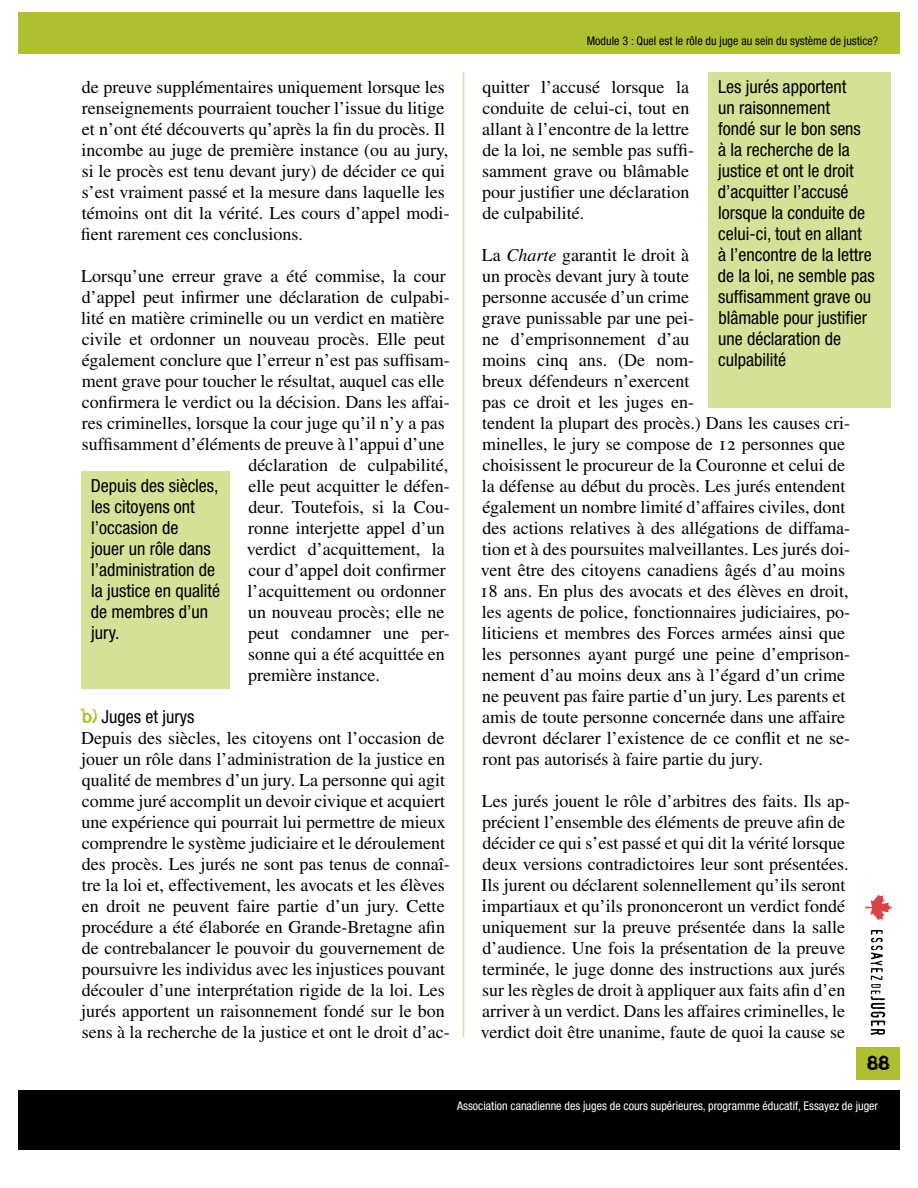
<style>
.page{position:relative;width:918px;height:1188px;background:#fff}
.page>*{position:absolute;margin:0;border:0;box-sizing:border-box;transform-origin:0 0}
.t1{font:18px/21px "Times LT Std";color:#000}
.t2{font:condensed 18px/21px "Helvetica Neue Std";color:#000}
.t3{font:18px "Adler accent";color:#000}
.t4{font:condensed 12px "Helvetica Neue Std";color:#fff}
.t5{font:condensed 12px "Helvetica Neue Std";color:#000}
.s1{font-family:"Adler accent";font-stretch:normal;color:#aec032}
.s2{font-style:italic}
</style>
<div class="page">
<div style="left:18px;top:12px;width:882px;height:42px;background:#aec032"></div>
<div style="left:18px;top:1090px;width:882px;height:60px;background:#000"></div>
<div style="left:856px;top:1047px;width:44px;height:33px;background:#aec032"></div>
<hr style="left:463px;top:72px;width:1px;height:966px;background:#d5e196">
<svg style="left:865px;top:894px;width:28px;height:27px"></svg>
<svg style="left:871px;top:930px;width:14px;height:105px"></svg>
<div style="left:81px;top:471px;width:148px;height:218px;background:#d5e196"></div>
<div style="left:708px;top:72px;width:183px;height:336px;background:#d5e196"></div>
<p class="t5" style="left:587px;top:34px;width:293px">Module 3 : Quel est le rôle du juge au sein du système de justice?</p>
<p class="t1" style="left:81px;top:76px;width:370px">de preuve supplémentaires uniquement lorsque les renseignements pourraient toucher l’issue du litige et n’ont été découverts qu’après la fin du procès. Il incombe au juge de première instance (ou au jury, si le procès est tenu devant jury) de décider ce qui s’est vraiment passé et la mesure dans laquelle les témoins ont dit la vérité. Les cours d’appel modi&shy;fient rarement ces conclusions.</p>
<p class="t1" style="left:81px;top:265px;width:366px">Lorsqu’une erreur grave a été commise, la cour</p>
<p class="t1" style="left:82px;top:286px;width:369px">d’appel peut infirmer une déclaration de culpabi-</p>
<p class="t1" style="left:81px;top:307px;width:365px">lité en matière criminelle ou un verdict en matière</p>
<p class="t1" style="left:82px;top:328px;width:365px">civile et ordonner un nouveau procès. Elle peut</p>
<p class="t1" style="left:82px;top:349px;width:369px">également conclure que l’erreur n’est pas suffisam-</p>
<p class="t1" style="left:82px;top:370px;width:364px">ment grave pour toucher le résultat, auquel cas elle</p>
<p class="t1" style="left:82px;top:391px;width:369px">confirmera le verdict ou la décision. Dans les affai-</p>
<p class="t1" style="left:82px;top:412px;width:364px">res criminelles, lorsque la cour juge qu’il n’y a pas</p>
<p class="t1" style="left:82px;top:433px;width:364px">suffisamment d’éléments de preuve à l’appui d’une</p>
<p class="t1" style="left:248px;top:454px;width:201px">déclaration de culpabilité,</p>
<p class="t1" style="left:248px;top:475px;width:203px">elle peut acquitter le défen-</p>
<p class="t1" style="left:248px;top:496px;width:203px">deur. Toutefois, si la Cou-</p>
<p class="t1" style="left:248px;top:517px;width:198px">ronne interjette appel d’un</p>
<p class="t1" style="left:247px;top:538px;width:200px">verdict d’acquittement, la</p>
<p class="t1" style="left:248px;top:559px;width:199px">cour d’appel doit confirmer</p>
<p class="t1" style="left:248px;top:580px;width:200px">l’acquittement ou ordonner</p>
<p class="t1" style="left:248px;top:601px;width:198px">un nouveau procès; elle ne</p>
<p class="t1" style="left:248px;top:622px;width:203px">peut condamner une per-</p>
<p class="t1" style="left:248px;top:643px;width:198px">sonne qui a été acquittée en</p>
<p class="t1" style="left:248px;top:664px;width:133px">première instance.</p>
<p class="t2" style="left:80px;top:706px;width:116px"><span class="s1">b)</span> Juges et jurys</p>
<p class="t1" style="left:81px;top:727px;width:370px">Depuis des siècles, les citoyens ont l’occasion de jouer un rôle dans l’administration de la justice en qualité de membres d’un jury. La personne qui agit comme juré accomplit un devoir civique et acquiert une expérience qui pourrait lui permettre de mieux comprendre le système judiciaire et le déroulement des procès. Les jurés ne sont pas tenus de connaî&shy;tre la loi et, effectivement, les avocats et les élèves en droit ne peuvent faire partie d’un jury. Cette procédure a été élaborée en Grande-Bretagne afin de contrebalancer le pouvoir du gouvernement de poursuivre les individus avec les injustices pouvant découler d’une interprétation rigide de la loi. Les jurés apportent un raisonnement fondé sur le bon sens à la recherche de la justice et ont le droit d’ac-</p>
<p class="t2" style="left:91px;top:475px;width:131px">Depuis des siècles, les citoyens ont l’occasion de<br>jouer un rôle dans l’administration de la justice en qualité de membres d’un jury.</p>
<p class="t2" style="left:718px;top:76px;width:158px">Les jurés apportent<br>un raisonnement<br>fondé sur le bon sens<br>à la recherche de la justice et ont le droit d’acquitter l’accusé lorsque la conduite de celui-ci, tout en allant<br>à l’encontre de la lettre de la loi, ne semble pas suffisamment grave ou blâmable pour justifier une déclaration de culpabilité</p>
<p class="t1" style="left:482px;top:76px;width:214px">quitter l’accusé lorsque la conduite de celui-ci, tout en allant à l’encontre de la lettre de la loi, ne semble pas suffi&shy;samment grave ou blâmable pour justifier une déclaration de culpabilité.</p>
<p class="t1" style="left:480px;top:244px;width:372px">La <span class="s2">Charte</span> garantit le droit à<br>un procès devant jury à toute<br>personne accusée d’un crime<br>grave punissable par une pei-<br>ne d’emprisonnement d’au<br>moins cinq ans. (De nom-<br>breux défendeurs n’exercent<br>pas ce droit et les juges en-<br>tendent la plupart des procès.) Dans les causes cri&shy;minelles, le jury se compose de 12 personnes que choisissent le procureur de la Couronne et celui de la défense au début du procès. Les jurés entendent également un nombre limité d’affaires civiles, dont des actions relatives à des allégations de diffama&shy;tion et à des poursuites malveillantes. Les jurés doi&shy;vent être des citoyens canadiens âgés d’au moins 18 ans. En plus des avocats et des élèves en droit, les agents de police, fonctionnaires judiciaires, po&shy;liticiens et membres des Forces armées ainsi que les personnes ayant purgé une peine d’emprison&shy;nement d’au moins deux ans à l’égard d’un crime ne peuvent pas faire partie d’un jury. Les parents et amis de toute personne concernée dans une affaire devront déclarer l’existence de ce conflit et ne se&shy;ront pas autorisés à faire partie du jury.</p>
<p class="t1" style="left:481px;top:790px;width:371px">Les jurés jouent le rôle d’arbitres des faits. Ils ap&shy;précient l’ensemble des éléments de preuve afin de décider ce qui s’est passé et qui dit la vérité lorsque deux versions contradictoires leur sont présentées.<br>Ils jurent ou déclarent solennellement qu’ils seront impartiaux et qu’ils prononceront un verdict fondé uniquement sur la preuve présentée dans la salle d’audience. Une fois la présentation de la preuve terminée, le juge donne des instructions aux jurés sur les règles de droit à appliquer aux faits afin d’en arriver à un verdict. Dans les affaires criminelles, le verdict doit être unanime, faute de quoi la cause se</p>
<p class="t3" style="left:867px;top:1055px;width:13px">88</p>
<p class="t4" style="left:457px;top:1099px;width:423px">Association canadienne des juges de cours supérieures, programme éducatif, Essayez de juger</p>
</div>
